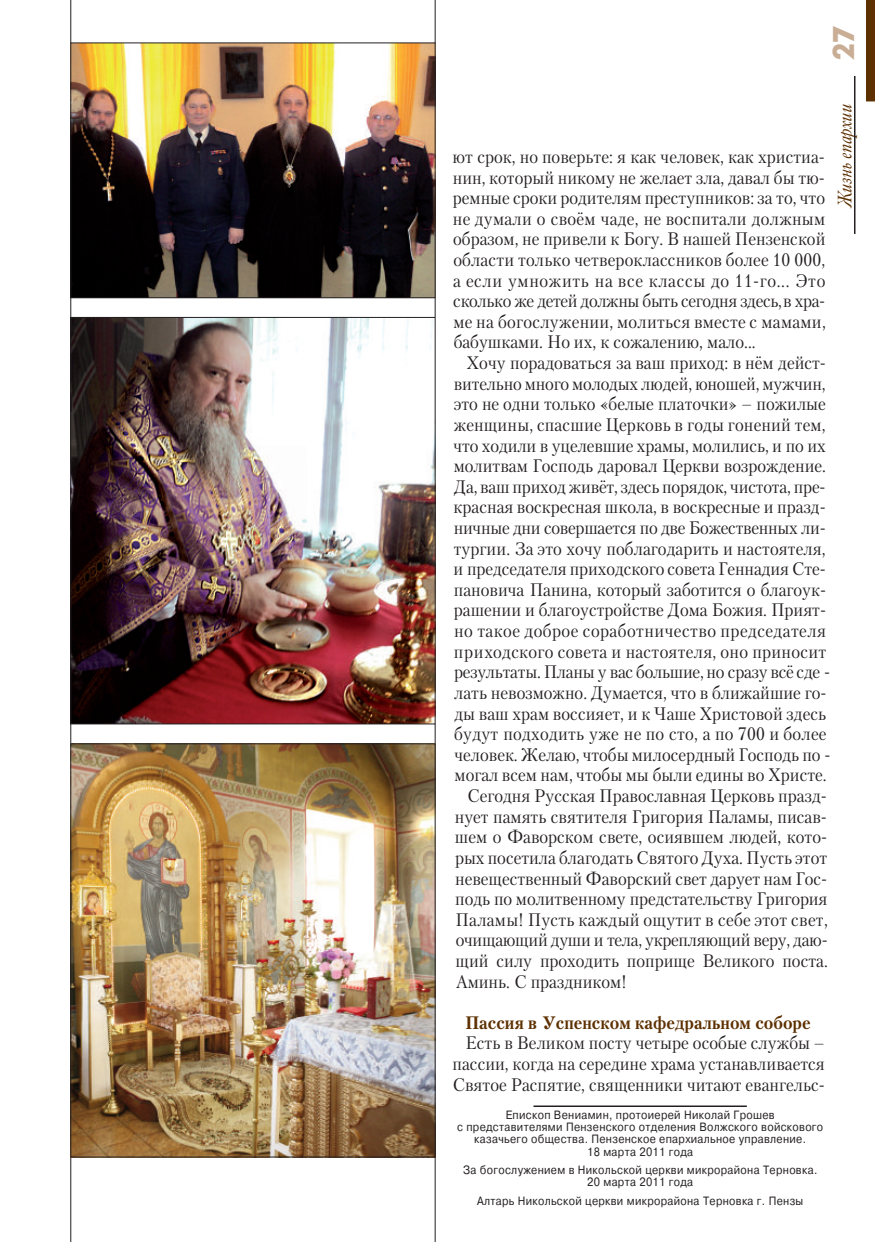
<style>
.page{position:relative;width:893px;height:1242px;background:#fff}
.page>*{position:absolute;margin:0;border:0;box-sizing:border-box;transform-origin:0 0}
.t1{font:30px "Futuris XC";color:#c9ae95;scale:.95 1}
.t2{font:italic 19.5px "Kis CBT";color:#5d3000;scale:.9 1}
.t3{font:18px/20.5px "Petersburg C";color:#231f20;text-align:justify;scale:.93 1}
.t4{font:18px "Petersburg C";letter-spacing:.025em;color:#231f20;scale:.93 1}
.t5{font:700 18px "Petersburg C";color:#5d3000;scale:.95 1}
.t6{font:12px/12.3px "Pragmatica C";letter-spacing:.03em;color:#231f20;text-align:center;scale:.9 1}
</style>
<div class="page">
<div style="left:866px;top:0;width:9px;height:101px;background:#5d3000"></div>
<hr style="left:854px;top:76px;width:1px;height:158px;background:#231f20">
<svg style="left:70px;top:0;width:365px;height:1242px"></svg>
<img style="left:72px;top:319px;width:361px;height:403px">
<div style="left:70px;top:317px;width:365px;height:407px;border:1px solid #231f20"></div>
<img style="left:72px;top:745px;width:361px;height:410px">
<div style="left:70px;top:743px;width:365px;height:414px;border:1px solid #231f20"></div>
<img style="left:72px;top:45px;width:361px;height:251px">
<div style="left:70px;top:43px;width:365px;height:255px;border:1px solid #231f20"></div>
<hr style="left:533px;top:1105px;width:214px;height:2px;background:#231f20">
<h1 class="t1" style="left:826px;top:60px;width:37px;rotate:-90deg">27</h1>
<p class="t3" style="left:453px;top:146px;width:403px">ют срок, но по верь те: я как че ло век, как христи а - нин, ко то рый ни ко му не же ла ет зла, да вал бы тю - рем ные сро ки ро ди те лям пре ступ ни ков: за то, что не ду ма ли о сво ём ча де, не вос пи та ли дол ж ным об ра зом, не при ве ли к Бо гу. В на шей Пен зен ской об ласти толь ко чет ве ро клас сни ков бо лее 10 000, а ес ли умно жить на все клас сы до 11-го... Это сколь ко же де тей дол ж ны быть се го дня здесь,в хра - ме на бо гос лу же нии, мо лить ся вместе с ма ма ми, ба буш ка ми. Но их, к со жа ле нию, ма ло...</p>
<p class="t3" style="left:466px;top:352px;width:388px">Хо чу по ра до вать ся за ваш при ход: в нём дей ст -</p>
<p class="t3" style="left:454px;top:373px;width:401px">ви тель но мно го мо ло дых лю дей, юно шей, муж чин,</p>
<p class="t3" style="left:454px;top:394px;width:402px">это не од ни толь ко «бе лые пла точ ки» – по жи лые</p>
<p class="t3" style="left:454px;top:414px;width:401px">жен щи ны, спас шие Цер ковь в го ды го не ний тем,</p>
<p class="t3" style="left:453px;top:435px;width:402px">что хо ди ли в уце лев шие хра мы, мо ли лись, и по их</p>
<p class="t3" style="left:454px;top:456px;width:402px">мо лит вам Гос подь да ро вал Цер к ви воз рож де ние.</p>
<p class="t3" style="left:454px;top:476px;width:401px">Да, ваш при ход жи вёт, здесь по ря док, чисто та, пре -</p>
<p class="t3" style="left:454px;top:497px;width:402px">крас ная вос крес ная шко ла, в вос крес ные и праз д -</p>
<p class="t3" style="left:454px;top:517px;width:402px">нич ные дни со вер ша ет ся по две Бо жест вен ных ли -</p>
<p class="t3" style="left:454px;top:538px;width:401px">тур гии. За это хо чу по бла го да рить и на сто я те ля,</p>
<p class="t3" style="left:454px;top:559px;width:402px">и пред се да те ля при ход ско го со ве та Ген на дия Сте -</p>
<p class="t3" style="left:454px;top:579px;width:402px">па но ви ча Па ни на, ко то рый за бо тит ся о бла го ук -</p>
<p class="t3" style="left:454px;top:600px;width:402px">ра ше нии и бла го уст рой ст ве До ма Бо жия. При ят -</p>
<p class="t4" style="left:454px;top:620px;width:401px">но та кое доб рое со ра бот ни чест во пред се да те ля</p>
<p class="t3" style="left:454px;top:641px;width:402px">при ход ско го со ве та и на сто я те ля, оно при но сит</p>
<p class="t3" style="left:454px;top:662px;width:406px">ре зуль та ты. Пла ны у вас боль шие, но сра зу всё сде -</p>
<p class="t3" style="left:454px;top:682px;width:402px">лать не воз мож но. Ду ма ет ся, что в бли жай шие го -</p>
<p class="t3" style="left:454px;top:703px;width:401px">ды ваш храм вос си яет, и к Ча ше Христо вой здесь</p>
<p class="t3" style="left:454px;top:723px;width:402px">бу дут под хо дить уже не по сто, а по 700 и бо лее</p>
<p class="t3" style="left:454px;top:744px;width:406px">че ло век. Же лаю, что бы ми ло сер д ный Гос подь по -</p>
<p class="t3" style="left:455px;top:765px;width:402px">мо гал всем нам, что бы мы бы ли еди ны во Христе.</p>
<p class="t3" style="left:467px;top:785px;width:388px">Се го дня Рус ская Пра во слав ная Цер ковь праз д -</p>
<p class="t3" style="left:455px;top:806px;width:402px">ну ет па мять свя ти те ля Гри го рия Па ла мы, пи сав -</p>
<p class="t3" style="left:455px;top:827px;width:402px">шем о Фа вор ском све те, оси яв шем лю дей, ко то -</p>
<p class="t3" style="left:455px;top:847px;width:402px">рых по се ти ла бла го дать Свя то го Ду ха. Пусть этот</p>
<p class="t3" style="left:455px;top:868px;width:402px">не ве щест вен ный Фа вор ский свет да ру ет нам Гос -</p>
<p class="t3" style="left:455px;top:888px;width:402px">подь по мо лит вен но му пред ста тель ст ву Гри го рия</p>
<p class="t3" style="left:455px;top:909px;width:402px">Па ла мы! Пусть каж дый ощу тит в се бе этот свет,</p>
<p class="t3" style="left:456px;top:930px;width:401px">очи ща ю щий ду ши и те ла, укреп ля ю щий ве ру, да ю -</p>
<p class="t3" style="left:456px;top:950px;width:402px">щий си лу про хо дить по при ще Ве ли ко го поста.</p>
<p class="t3" style="left:456px;top:971px;width:185px">Аминь. С праз д ни ком!</p>
<p class="t5" style="left:465px;top:1012px;width:365px">Пас сия в Успен ском ка фед раль ном со бо ре</p>
<p class="t3" style="left:453px;top:1033px;width:402px;text-indent:13px">Есть в Ве ли ком по сту че ты ре осо бые служ бы – пас сии, ког да на се ре ди не хра ма уста нав ли ва ет ся Свя тое Рас пя тие, свя щен ни ки чи та ют еван гель с -</p>
<p class="t6" style="left:457px;top:1108px;width:408px">Епископ Вениамин, протоиерей Николай Грошев<br>с представителями Пензенского отделения Волжского войскового казачьего общества. Пензенское епархиальное управление.<br>18 марта 2011 года</p>
<p class="t6" style="left:463px;top:1163px;width:395px">За богослужением в Никольской церкви микрорайона Терновка.<br>20 марта 2011 года</p>
<p class="t6" style="left:477px;top:1194px;width:364px">Алтарь Никольской церкви микрорайона Терновка г. Пензы</p>
<p class="t2" style="left:833px;top:207px;width:117px;rotate:-90deg">Жизнь епархии</p>
</div>
